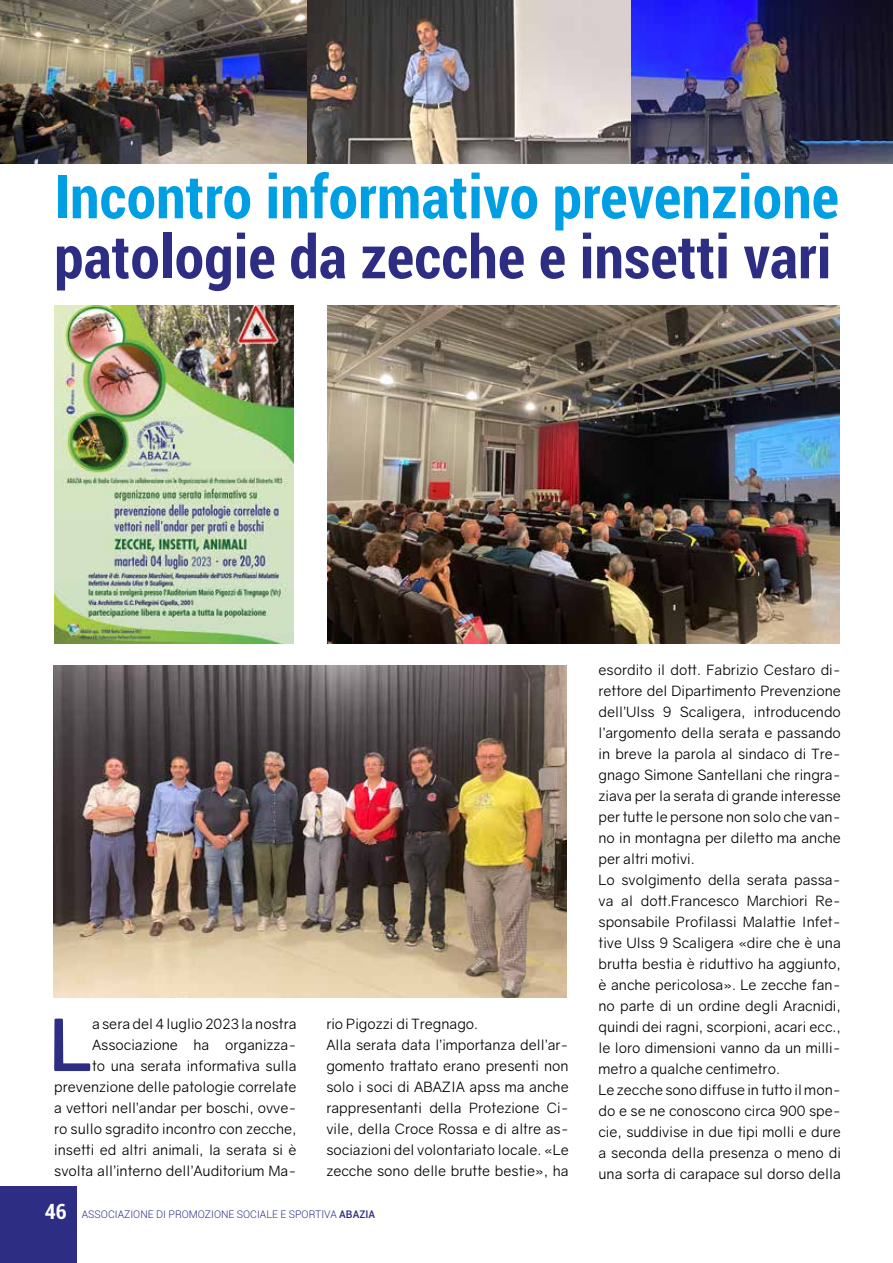
<style>
.page{position:relative;width:893px;height:1263px;background:#fff}
.page>*{position:absolute;margin:0;border:0;box-sizing:border-box;transform-origin:0 0}
.t1{font:700 71.7px "Gravity";color:#2d2e83}
.t2{font:700 condensed 60px "Roboto";letter-spacing:.005em;color:#009fe3}
.t3{font:700 condensed 60px "Roboto";letter-spacing:.005em;color:#2d2e83}
.t4{font:14.25px/21px "Gravity";color:#000}
.t5{font:300 10.5px "Roboto";color:#2d2e83}
.s1{font-weight:700;font-stretch:condensed;font-size:21px;color:#fff}
.s2{font-weight:500}
</style>
<div class="page">
<div style="left:0;top:1186px;width:77px;height:77px;background:#2d2e83"></div>
<img style="left:0;top:0;width:631px;height:164px">
<img style="left:631px;top:0;width:262px;height:164px">
<img style="left:54px;top:305px;width:240px;height:338px">
<img style="left:328px;top:305px;width:512px;height:338px">
<img style="left:53px;top:665px;width:513px;height:332px">
<h2 class="t2" style="left:54px;top:155px;width:786px">Incontro informativo prevenzione</h2>
<h2 class="t3" style="left:54px;top:215px;width:779px">patologie da zecche e insetti vari</h2>
<p class="t4" style="left:54px;top:1013px;width:244px;text-align:right">a sera del 4 luglio 2023 la nostra Associazione ha organizza-<br>to una serata informativa sulla prevenzione delle patologie correlate a vettori nell’andar per boschi, ovve&shy;ro sullo sgradito incontro con zecche, insetti ed altri animali, la serata si è svolta all’interno dell’Auditorium Ma-</p>
<p class="t4" style="left:326px;top:1013px;width:244px">rio Pigozzi di Tregnago.<br>Alla serata data l’importanza dell’ar&shy;gomento trattato erano presenti non solo i soci di ABAZIA apss ma anche rappresentanti della Protezione Ci&shy;vile, della Croce Rossa e di altre as&shy;sociazioni del volontariato locale. «Le zecche sono delle brutte bestie», ha</p>
<h1 class="t1" style="left:49px;top:1000px;width:44px">L</h1>
<p class="t5" style="left:45px;top:1207px;width:332px"><span class="s1">46</span> ASSOCIAZIONE DI PROMOZIONE SOCIALE E SPORTIVA <span class="s2">ABAZIA</span></p>
<p class="t4" style="left:598px;top:659px;width:244px">esordito il dott. Fabrizio Cestaro di&shy;rettore del Dipartimento Prevenzione dell’Ulss 9 Scaligera, introducendo l’argomento della serata e passando in breve la parola al sindaco di Tre&shy;gnago Simone Santellani che ringra&shy;ziava per la serata di grande interesse per tutte le persone non solo che van&shy;no in montagna per diletto ma anche per altri motivi.<br>Lo svolgimento della serata passa&shy;va al dott.Francesco Marchiori Re&shy;sponsabile Profilassi Malattie Infet&shy;tive Ulss 9 Scaligera «dire che è una brutta bestia è riduttivo ha aggiunto, è anche pericolosa». Le zecche fan&shy;no parte di un ordine degli Aracnidi, quindi dei ragni, scorpioni, acari ecc., le loro dimensioni vanno da un milli&shy;metro a qualche centimetro.<br>Le zecche sono diffuse in tutto il mon&shy;do e se ne conoscono circa 900 spe&shy;cie, suddivise in due tipi molli e dure a seconda della presenza o meno di una sorta di carapace sul dorso della</p>
</div>
